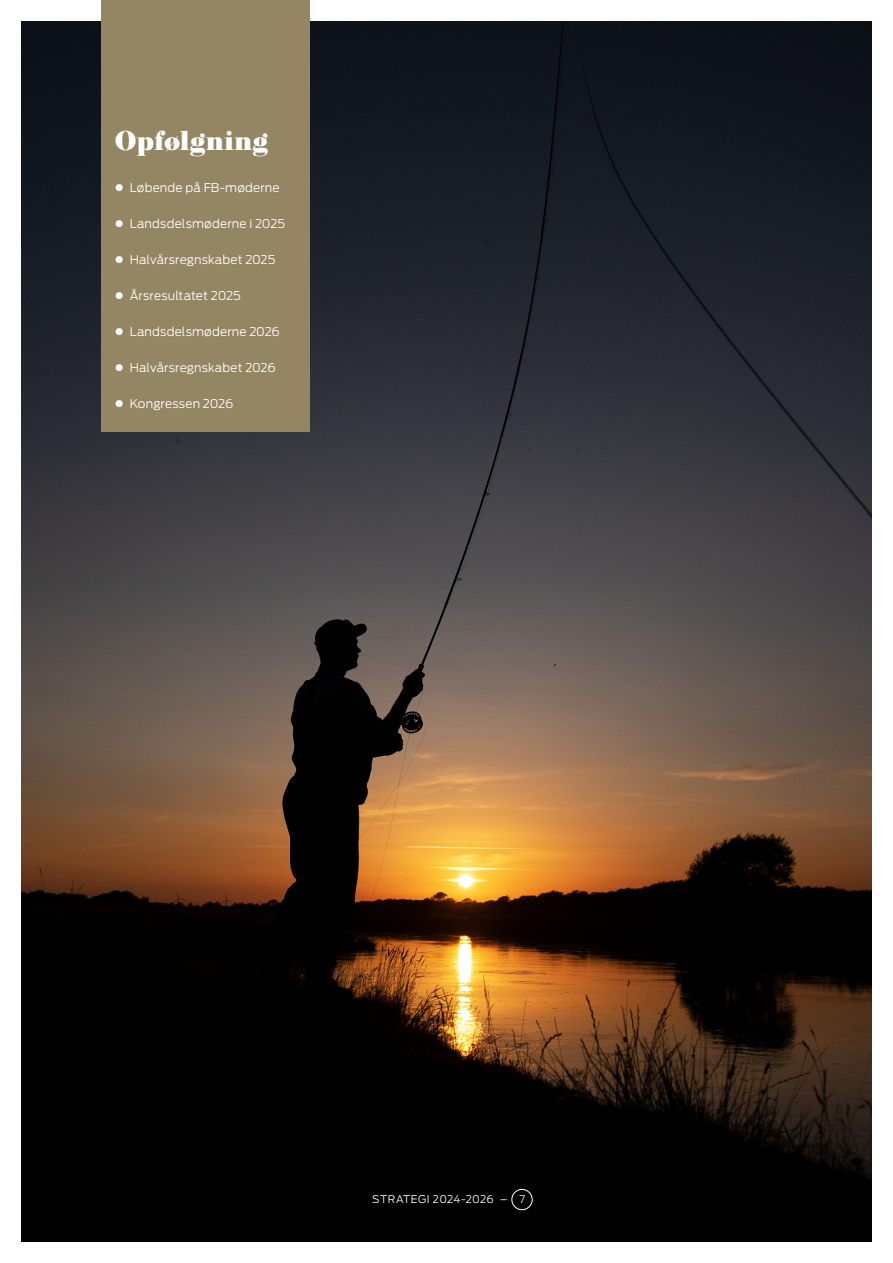
<style>
.page{position:relative;width:893px;height:1263px;background:#fff}
.page>*{position:absolute;margin:0;border:0;box-sizing:border-box;transform-origin:0 0}
.t1{font:900 27px "Operetta 8";letter-spacing:.015em;color:#fff}
.t2{font:300 12px "Antenna";letter-spacing:.015em;color:#fff}
.t3{font:300 10.5px "Antenna";letter-spacing:.025em;color:#fff}
</style>
<div class="page">
<img style="left:21px;top:21px;width:851px;height:1221px">
<div style="left:101px;top:0;width:208px;height:431px;background:#948663"></div>
<div style="left:511px;top:1189px;width:21px;height:21px;border:1px solid #fff;border-radius:50%"></div>
<h1 class="t1" style="left:115px;top:125px;width:155px">Opfølgning</h1>
<p class="t2" style="left:115px;top:180px;width:166px">● Løbende på FB-møderne</p>
<p class="t2" style="left:115px;top:216px;width:172px">● Landsdelsmøderne i 2025</p>
<p class="t2" style="left:115px;top:252px;width:162px">● Halvårsregnskabet 2025</p>
<p class="t2" style="left:115px;top:288px;width:128px">● Årsresultatet 2025</p>
<p class="t2" style="left:115px;top:324px;width:166px">● Landsdelsmøderne 2026</p>
<p class="t2" style="left:115px;top:360px;width:162px">● Halvårsregnskabet 2026</p>
<p class="t2" style="left:115px;top:396px;width:120px">● Kongressen 2026</p>
<p class="t3" style="left:372px;top:1193px;width:154px">STRATEGI 2024-2026 – 7</p>
</div>
